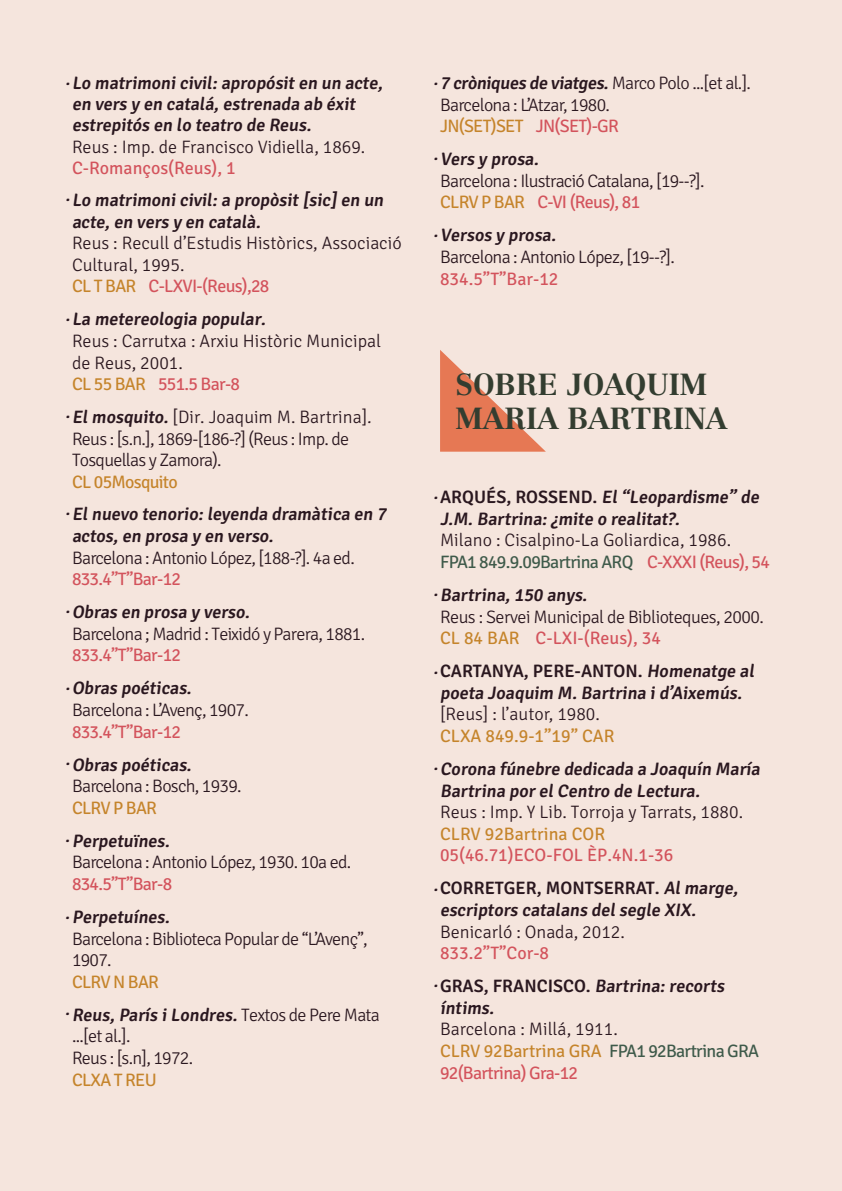
<style>
.page{position:relative;width:842px;height:1191px;background:#f5e5dd}
.page>*{position:absolute;margin:0;border:0;box-sizing:border-box;transform-origin:0 0}
.t1{font:30px/34px "Centennial Bold Os F";color:#333d30}
.t2{font:600 18px/21.6px "Signika Negative";color:#2a171f}
.t3{font:300 18px/21.6px "Signika Negative";letter-spacing:-.03em;color:#2a171f}
.t4{font:300 18px/21.6px "Signika Negative";color:#2a171f}
.t5{font:18px "Signika Negative";color:#d3535c}
.t6{font:18px "Signika Negative";letter-spacing:-.01em;color:#c5842b}
.t7{font:18px "Signika Negative";letter-spacing:-.04em;color:#c5842b}
.s1{font-weight:400;color:#c5842b}
.s2{font-weight:400;color:#d3535c}
.s3{font-weight:600}
.s4{font-weight:300}
.s5{font-weight:400;color:#3e5a4a}
</style>
<div class="page">
<svg style="left:440px;top:350px;width:106px;height:102px"></svg>
<p class="t2" style="left:72px;top:73px;width:315px;text-indent:-8px">· Lo matrimoni civil: apropósit en un acte, en vers y en catalá,estrenada ab éxit estrepitós en lo teatro de Reus.</p>
<p class="t4" style="left:72px;top:136px;width:295px">Reus : Imp. de Francisco Vidiella, 1869.</p>
<p class="t5" style="left:72px;top:158px;width:165px">C-Romanços(Reus), 1</p>
<p class="t2" style="left:72px;top:190px;width:316px;text-indent:-8px">·Lo matrimoni civil: a propòsit [sic] en un acte,en vers y en català.</p>
<p class="t4" style="left:72px;top:233px;width:331px">Reus : Recull d’Estudis Històrics, Associació<br>Cultural, 1995.<br><span class="s1">CL T BAR</span> <span class="s2">C-LXVI-(Reus),28</span></p>
<p class="t2" style="left:64px;top:309px;width:206px">·La metereologia popular.</p>
<p class="t4" style="left:72px;top:330px;width:311px">Reus : Carrutxa : Arxiu Històric Municipal de Reus, 2001.<br><span class="s1">CL 55 BAR</span> <span class="s2">551.5 Bar-8</span></p>
<p class="t3" style="left:72px;top:406px;width:304px;text-indent:-8px"><span class="s3">·Elmosquito.</span>[Dir. Joaquim M. Bartrina].<br>Reus : [s.n.], 1869-[186-?] (Reus : Imp. de<br>Tosquellas y Zamora).</p>
<p class="t7" style="left:72px;top:472px;width:107px">CL 05Mosquito</p>
<p class="t2" style="left:72px;top:504px;width:319px;text-indent:-8px">·El nuevo tenorio: leyenda dramàtica en 7 actos,en prosa y en verso.</p>
<p class="t3" style="left:72px;top:547px;width:284px">Barcelona : Antonio López, [188-?]. 4a ed.</p>
<p class="t5" style="left:72px;top:569px;width:111px">833.4”T”Bar-12</p>
<p class="t2" style="left:64px;top:601px;width:190px">·Obras en prosa y verso.</p>
<p class="t3" style="left:72px;top:623px;width:295px">Barcelona ; Madrid : Teixidó y Parera, 1881.</p>
<p class="t5" style="left:72px;top:645px;width:111px">833.4”T”Bar-12</p>
<p class="t2" style="left:64px;top:678px;width:132px">·Obras poéticas.</p>
<p class="t3" style="left:72px;top:699px;width:178px">Barcelona : L’Avenç, 1907.</p>
<p class="t5" style="left:72px;top:721px;width:111px">833.4”T”Bar-12</p>
<p class="t2" style="left:64px;top:754px;width:132px">·Obras poéticas.</p>
<p class="t3" style="left:72px;top:775px;width:171px">Barcelona : Bosch, 1939.</p>
<p class="t6" style="left:72px;top:797px;width:87px">CLRV P BAR</p>
<p class="t2" style="left:64px;top:830px;width:110px">·Perpetuïnes.</p>
<p class="t3" style="left:72px;top:852px;width:281px">Barcelona : Antonio López, 1930. 10a ed.</p>
<p class="t5" style="left:72px;top:873px;width:102px">834.5”T”Bar-8</p>
<p class="t2" style="left:64px;top:906px;width:110px">·Perpetuínes.</p>
<p class="t3" style="left:72px;top:928px;width:297px">Barcelona : Biblioteca Popular de “L’Avenç”,<br>1907.</p>
<p class="t2" style="left:72px;top:965px;width:309px;line-height:33px"><span class="s1">CLRV N BAR<br></span>Reus,París iLondres.<span class="s4">Textos de Pere Mata</span></p>
<p class="t3" style="left:72px;top:1025px;width:123px">...[et al.].<br>Reus : [s.n], 1972.</p>
<p class="t6" style="left:72px;top:1069px;width:86px">CLXA T REU</p>
<p class="t2" style="left:64px;top:1002px;width:10px">·</p>
<p class="t3" style="left:440px;top:72px;width:312px;text-indent:-8px"><span class="s3">·7 cròniques de viatges.</span>Marco Polo ...[et al.].<br>Barcelona : L’Atzar, 1980.<br><span class="s1">JN(SET)SET</span> <span class="s2">JN(SET)-GR</span></p>
<p class="t2" style="left:432px;top:148px;width:111px">·Vers y prosa.</p>
<p class="t3" style="left:440px;top:170px;width:266px">Barcelona : Ilustració Catalana, [19--?].<br><span class="s1">CLRV P BAR</span> <span class="s2">C-VI (Reus), 81</span></p>
<p class="t2" style="left:432px;top:225px;width:128px">·Versos y prosa.</p>
<p class="t3" style="left:440px;top:246px;width:236px">Barcelona : Antonio López, [19--?].</p>
<p class="t5" style="left:440px;top:268px;width:120px">834.5”T”Bar-12</p>
<h1 class="t1" style="left:455px;top:367px;width:274px">SOBRE JOAQUIM<br>MARIA BARTRINA</h1>
<p class="t2" style="left:440px;top:486px;width:323px;text-indent:-8px">·A R Q U É S , R O S S E N D . El “Leopardisme” de<br>J.M.Bartrina:¿mite o realitat?.</p>
<p class="t4" style="left:440px;top:530px;width:331px">Milano : Cisalpino-La Goliardica, 1986.<br><span class="s5">FPA1 849.9.09Bartrina ARQ</span> <span class="s2">C-XXXI (Reus), 54</span></p>
<p class="t2" style="left:432px;top:584px;width:159px">·Bartrina, 150 anys.</p>
<p class="t3" style="left:440px;top:606px;width:325px">Reus : Servei Municipal de Biblioteques, 2000.<br><span class="s1">CL 84 BAR</span> <span class="s2">C-LXI-(Reus), 34</span></p>
<p class="t2" style="left:432px;top:660px;width:326px;text-align:center">·CARTANYA, PERE-ANTON. Homenatge al poeta Joaquim M.Bartrina id’Aixemús.</p>
<p class="t4" style="left:440px;top:704px;width:161px">[Reus] : l’autor, 1980.</p>
<p class="t6" style="left:440px;top:726px;width:176px">CLXA 849.9-1”19” CAR</p>
<p class="t2" style="left:440px;top:758px;width:325px;text-indent:-8px">·Corona fúnebre dedicada a Joaquín María<br>Bartrina por elCentro de Lectura.</p>
<p class="t4" style="left:440px;top:801px;width:305px">Reus : Imp. Y Lib. Torroja y Tarrats, 1880.</p>
<p class="t6" style="left:440px;top:823px;width:167px">CLRV 92Bartrina COR</p>
<p class="t5" style="left:440px;top:845px;width:235px">05(46.71)ECO-FOL ÈP.4N.1-36</p>
<p class="t2" style="left:440px;top:877px;width:303px;text-indent:-8px">·CORRETGER, MONTSERRAT. Almarge, escriptors catalans delsegle XIX.</p>
<p class="t4" style="left:440px;top:921px;width:186px">Benicarló : Onada, 2012.</p>
<p class="t5" style="left:440px;top:943px;width:111px">833.2”T”Cor-8</p>
<p class="t2" style="left:440px;top:975px;width:289px;text-indent:-8px">·GRAS, FRANCISCO. Bartrina:recorts íntims.</p>
<p class="t4" style="left:440px;top:1018px;width:321px">Barcelona : Millá, 1911.<br><span class="s1">CLRV 92Bartrina GRA</span> <span class="s5">FPA1 92Bartrina GRA<br></span><span class="s2">92(Bartrina) Gra-12</span></p>
</div>
